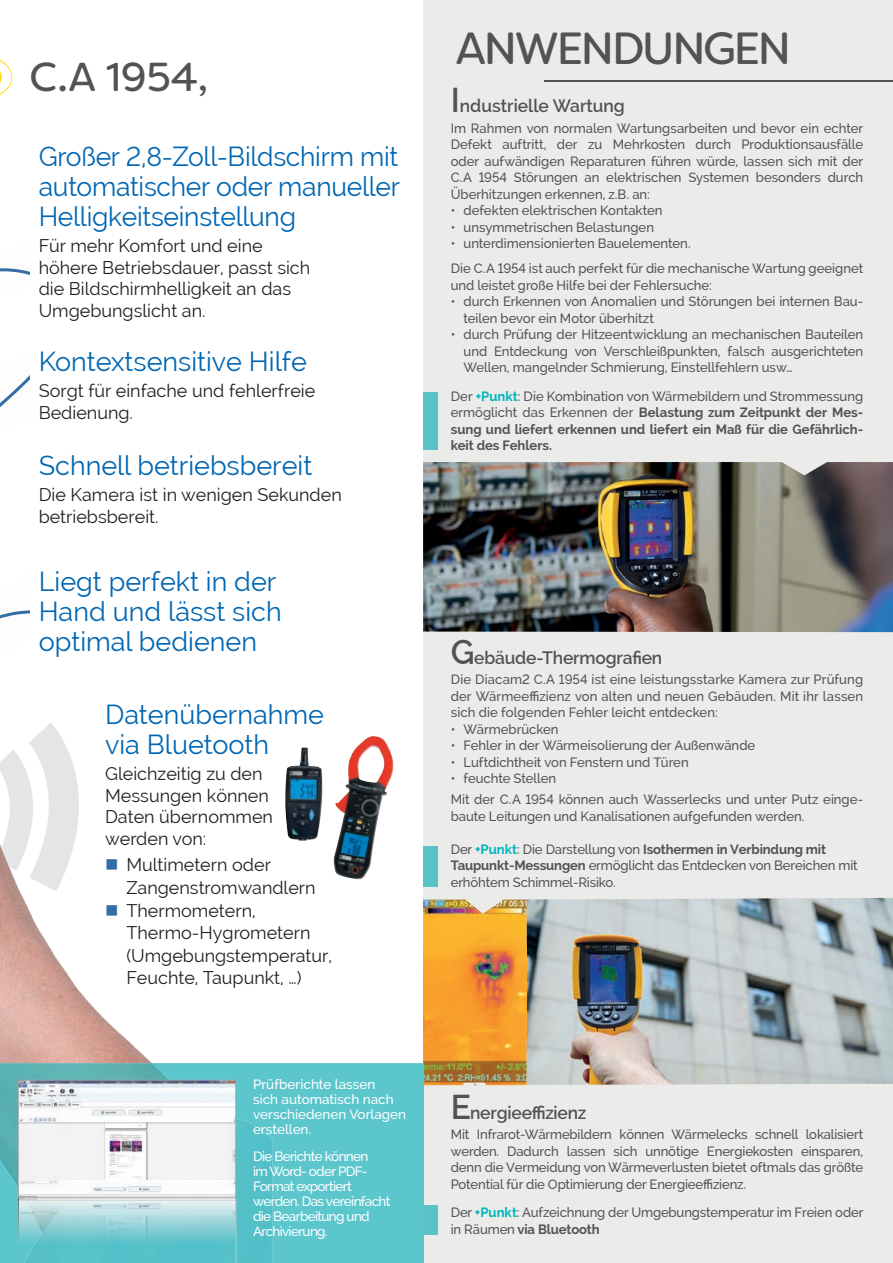
<style>
.page{position:relative;width:893px;height:1263px;background:#fff}
.page>*{position:absolute;margin:0;border:0;box-sizing:border-box;transform-origin:0 0}
.t1{font:45px "Filson Soft";letter-spacing:-.06em;color:#535355}
.t2{font:40.35px "Filson Soft";color:#535355}
.t3{font:27px/30px "Raleway";color:#0166b3}
.t4{font:18px/21.6px "Raleway";color:#231f20}
.t5{font:600 18px "Raleway";letter-spacing:-.01em;color:#535355}
.t6{font:500 13.5px/16.5px "Raleway";color:#535355}
.t7{font:700 13.5px/16.5px "Raleway";color:#535355;text-align:justify}
.t8{font:500 13.5px/15px "Raleway";letter-spacing:-.05em;color:#fff}
.t9{font:500 13.5px/15px "Raleway";color:#fff}
.s1{color:#336da3}
.s2{font-size:34.5px}
.s3{font-weight:500}
.s4{color:#00b6bc}
.s5{font-weight:700;color:#00b6bc}
.s6{font-weight:700}
</style>
<div class="page">
<div style="left:423px;top:0;width:470px;height:1263px;background:#ebebea"></div>
<hr style="left:544px;top:80px;width:349px;height:1px;background:#535355">
<img style="left:423px;top:462px;width:470px;height:170px">
<svg style="left:0;top:723px;width:79px;height:119px"></svg>
<img style="left:527px;top:898px;width:366px;height:187px">
<img style="left:423px;top:899px;width:104px;height:186px">
<img style="left:334px;top:736px;width:60px;height:144px">
<img style="left:285px;top:747px;width:38px;height:94px">
<img style="left:0;top:842px;width:152px;height:221px">
<div style="left:273px;top:1063px;width:150px;height:200px;background:#5bc6cc"></div>
<img style="left:0;top:1063px;width:273px;height:200px">
<svg style="left:0;top:375px;width:30px;height:32px"></svg>
<svg style="left:0;top:610px;width:30px;height:9px"></svg>
<svg style="left:0;top:268px;width:30px;height:7px"></svg>
<img style="left:42px;top:1197px;width:195px;height:66px">
<img style="left:19px;top:1199px;width:23px;height:64px">
<svg style="left:18px;top:1199px;width:1px;height:64px"></svg>
<svg style="left:18px;top:1080px;width:218px;height:119px"></svg>
<div style="left:423px;top:392px;width:14px;height:58px;background:#59c2c7"></div>
<div style="left:423px;top:846px;width:14px;height:40px;background:#59c2c7"></div>
<div style="left:423px;top:1205px;width:14px;height:30px;background:#59c2c7"></div>
<svg style="left:0;top:59px;width:12px;height:36px"></svg>
<h2 class="t2" style="left:29px;top:51px;width:180px">C.A 1954,</h2>
<h3 class="t3" style="left:39px;top:142px;width:363px;text-align:justify">Großer 2,8-Zoll-Bildschirm mit automatischer oder manueller Helligkeitseinstellung</h3>
<h3 class="t4" style="left:39px;top:235px;width:273px">Für mehr Komfort und eine höhere Betriebsdauer, passt sich die Bildschirmhelligkeit an das<br>Umgebungslicht an.</h3>
<h3 class="t3" style="left:39px;top:346px;width:270px">Kontextsensitive Hilfe</h3>
<h3 class="t4" style="left:39px;top:380px;width:278px">Sorgt für einfache und fehlerfreie<br>Bedienung.</h3>
<h3 class="t3" style="left:39px;top:450px;width:275px">Schnell betriebsbereit</h3>
<h3 class="t4" style="left:39px;top:484px;width:305px">Die Kamera ist in wenigen Sekunden betriebsbereit.</h3>
<h3 class="t3" style="left:39px;top:567px;width:244px">Liegt perfekt in der<br>Hand und lässt sich optimal bedienen</h3>
<h3 class="t3" style="left:105px;top:699px;width:220px">Datenübernahme via Bluetooth</h3>
<h3 class="t4" style="left:105px;top:763px;width:169px">Gleichzeitig zu den<br>Messungen können<br>Daten übernommen werden von:</h3>
<h3 class="t4" style="left:126px;top:854px;width:191px;line-height:22.5px;text-indent:-21px"><span class="s1">■</span> Multimetern oder<br>Zangenstromwandlern</h3>
<h3 class="t4" style="left:126px;top:899px;width:207px;line-height:22.5px;text-indent:-21px"><span class="s1">■</span> Thermometern,<br>Thermo-Hygrometern (Umgebungstemperatur,<br>Feuchte, Taupunkt, …)</h3>
<p class="t9" style="left:253px;top:1076px;width:155px">Prüfberichte lassen<br>sich automatisch nach verschiedenen Vorlagen erstellen.</p>
<p class="t8" style="left:253px;top:1149px;width:139px">Die Berichte können<br>im Word- oder PDF-<br>Format exportiert werden. Das vereinfacht die Bearbeitung und<br>Archivierung.</p>
<h1 class="t1" style="left:455px;top:19px;width:338px">ANWENDUNGEN</h1>
<h3 class="t5" style="left:451px;top:96px;width:176px"><span class="s2">I</span>ndustrielle Wartung</h3>
<p class="t6" style="left:451px;top:120px;width:414px;text-align:justify">Im Rahmen von normalen Wartungsarbeiten und bevor ein echter Defekt auftritt, der zu Mehrkosten durch Produktionsausfälle oder aufwändigen Reparaturen führen würde, lassen sich mit der C.A 1954 Störungen an elektrischen Systemen besonders durch Überhitzungen erkennen, z.B. an:</p>
<p class="t6" style="left:451px;top:202px;width:213px">• defekten elektrischen Kontakten</p>
<p class="t6" style="left:451px;top:219px;width:205px">• unsymmetrischen Belastungen</p>
<p class="t6" style="left:451px;top:231px;width:414px;line-height:25px">• unterdimensionierten Bauelementen.<br>Die C.A 1954 ist auch perfekt für die mechanische Wartung geeignet</p>
<p class="t6" style="left:451px;top:277px;width:263px">und leistet große Hilfe bei der Fehlersuche:</p>
<p class="t6" style="left:463px;top:293px;width:401px;text-indent:-13px">• durch Erkennen von Anomalien und Störungen bei internen Bau&shy;teilen bevor ein Motor überhitzt</p>
<p class="t6" style="left:463px;top:326px;width:401px;text-align:justify;text-indent:-13px">• durch Prüfung der Hitzeentwicklung an mechanischen Bauteilen und Entdeckung von Verschleißpunkten, falsch ausgerichteten Wellen, mangelnder Schmierung, Einstellfehlern usw…</p>
<p class="t7" style="left:451px;top:388px;width:414px"><span class="s3">Der</span> <span class="s4">+Punkt</span><span class="s3">: Die Kombination von Wärmebildern und Strommessung ermöglicht das Erkennen der</span> Belastung zum Zeitpunkt der Mes&shy;sung und liefert erkennen und liefert ein Maß für die Gefährlich&shy;keit des Fehlers.</p>
<h3 class="t5" style="left:451px;top:647px;width:213px"><span class="s2">G</span>ebäude-Thermografien</h3>
<p class="t6" style="left:451px;top:671px;width:414px;text-align:justify">Die Diacam2 C.A 1954 ist eine leistungsstarke Kamera zur Prüfung der Wärmeeffizienz von alten und neuen Gebäuden. Mit ihr lassen sich die folgenden Fehler leicht entdecken:</p>
<p class="t6" style="left:451px;top:721px;width:109px">• Wärmebrücken</p>
<p class="t6" style="left:451px;top:737px;width:306px">• Fehler in der Wärmeisolierung der Außenwände</p>
<p class="t6" style="left:451px;top:754px;width:239px">• Luftdichtheit von Fenstern und Türen</p>
<p class="t6" style="left:451px;top:768px;width:414px;line-height:20.7px">• feuchte Stellen<br>Mit der C.A 1954 können auch Wasserlecks und unter Putz einge-</p>
<p class="t6" style="left:451px;top:807px;width:355px">baute Leitungen und Kanalisationen aufgefunden werden.</p>
<p class="t6" style="left:451px;top:840px;width:409px">Der <span class="s5">+Punkt</span>: Die Darstellung von <span class="s6">Isothermen in Verbindung mit<br>Taupunkt-Messungen</span> ermöglicht das Entdecken von Bereichen mit erhöhtem Schimmel-Risiko.</p>
<h3 class="t5" style="left:451px;top:1102px;width:137px"><span class="s2">E</span>nergieeffizienz</h3>
<p class="t6" style="left:451px;top:1126px;width:414px;text-align:justify">Mit Infrarot-Wärmebildern können Wärmelecks schnell lokalisiert werden. Dadurch lassen sich unnötige Energiekosten einsparen, denn die Vermeidung von Wärmeverlusten bietet oftmals das größte Potential für die Optimierung der Energieeffizienz.</p>
<p class="t6" style="left:451px;top:1204px;width:414px">Der <span class="s5">+Punkt</span>: Aufzeichnung der Umgebungstemperatur im Freien oder in Räumen <span class="s6">via Bluetooth</span></p>
</div>
